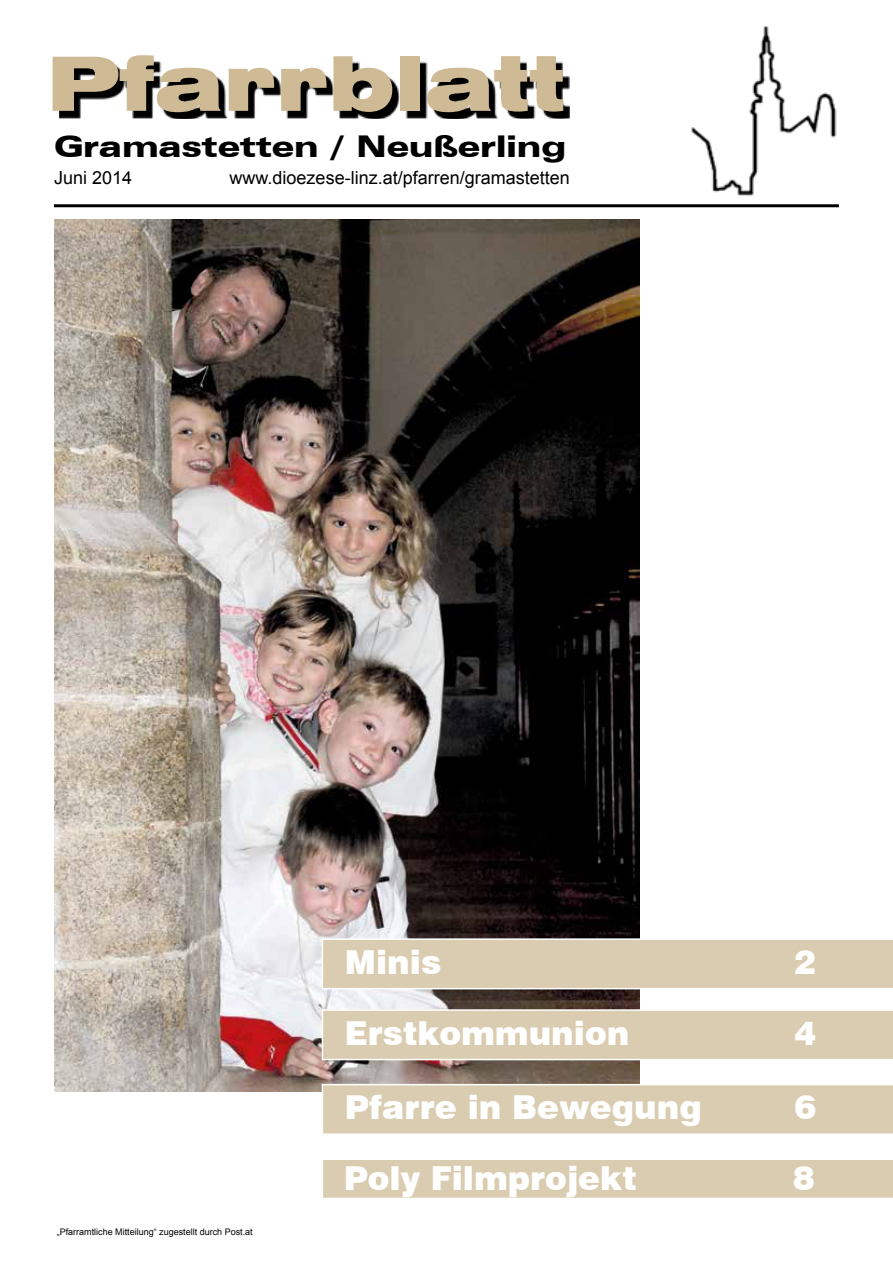
<style>
.page{position:relative;width:893px;height:1263px;background:#fff}
.page>*{position:absolute;margin:0;border:0;box-sizing:border-box;transform-origin:0 0}
.t1{font:900 expanded 75px "Swiss 721 BT";color:#cebb95}
.t2{font:900 33px "Swiss 721 BT";color:#fff}
.t3{font:900 expanded 30px "Zurich BT";color:#000;scale:1.08 1}
.t4{font:18px "Arial";color:#000}
.t5{font:9px "Arial";color:#000}
</style>
<div class="page">
<img style="left:691px;top:26px;width:146px;height:170px">
<img style="left:54px;top:219px;width:585px;height:872px">
<hr style="left:54px;top:204px;width:785px;height:3px;background:#000">
<svg style="left:322px;top:1009px;width:571px;height:51px;background:#dbceb4"></svg>
<div style="left:323px;top:1160px;width:570px;height:38px;background:#daccb0"></div>
<div style="left:322px;top:1084px;width:571px;height:50px;background:#daccb0"></div>
<svg style="left:59px;top:62px;width:511px;height:57px"></svg>
<div style="left:322px;top:938px;width:571px;height:51px;background:#daccb0"></div>
<h1 class="t1" style="left:47px;top:39px;width:520px">Pfarrblatt</h1>
<p class="t3" style="left:54px;top:129px;width:476px">Gramastetten / Neußerling</p>
<p class="t4" style="left:54px;top:165px;width:80px">Juni 2014</p>
<p class="t4" style="left:230px;top:165px;width:342px">www.dioezese-linz.at/pfarren/gramastetten</p>
<p class="t2" style="left:345px;top:942px;width:98px">Minis</p>
<p class="t2" style="left:794px;top:942px;width:23px">2</p>
<p class="t2" style="left:345px;top:1013px;width:286px">Erstkommunion</p>
<p class="t2" style="left:794px;top:1013px;width:23px">4</p>
<p class="t5" style="left:57px;top:1226px;width:198px">„Pfarramtliche Mitteilung“ zugestellt durch Post.at</p>
<p class="t2" style="left:345px;top:1087px;width:358px">Pfarre in Bewegung</p>
<p class="t2" style="left:794px;top:1087px;width:23px">6</p>
<p class="t2" style="left:344px;top:1158px;width:294px">Poly Filmprojekt</p>
<p class="t2" style="left:793px;top:1158px;width:23px">8</p>
</div>
